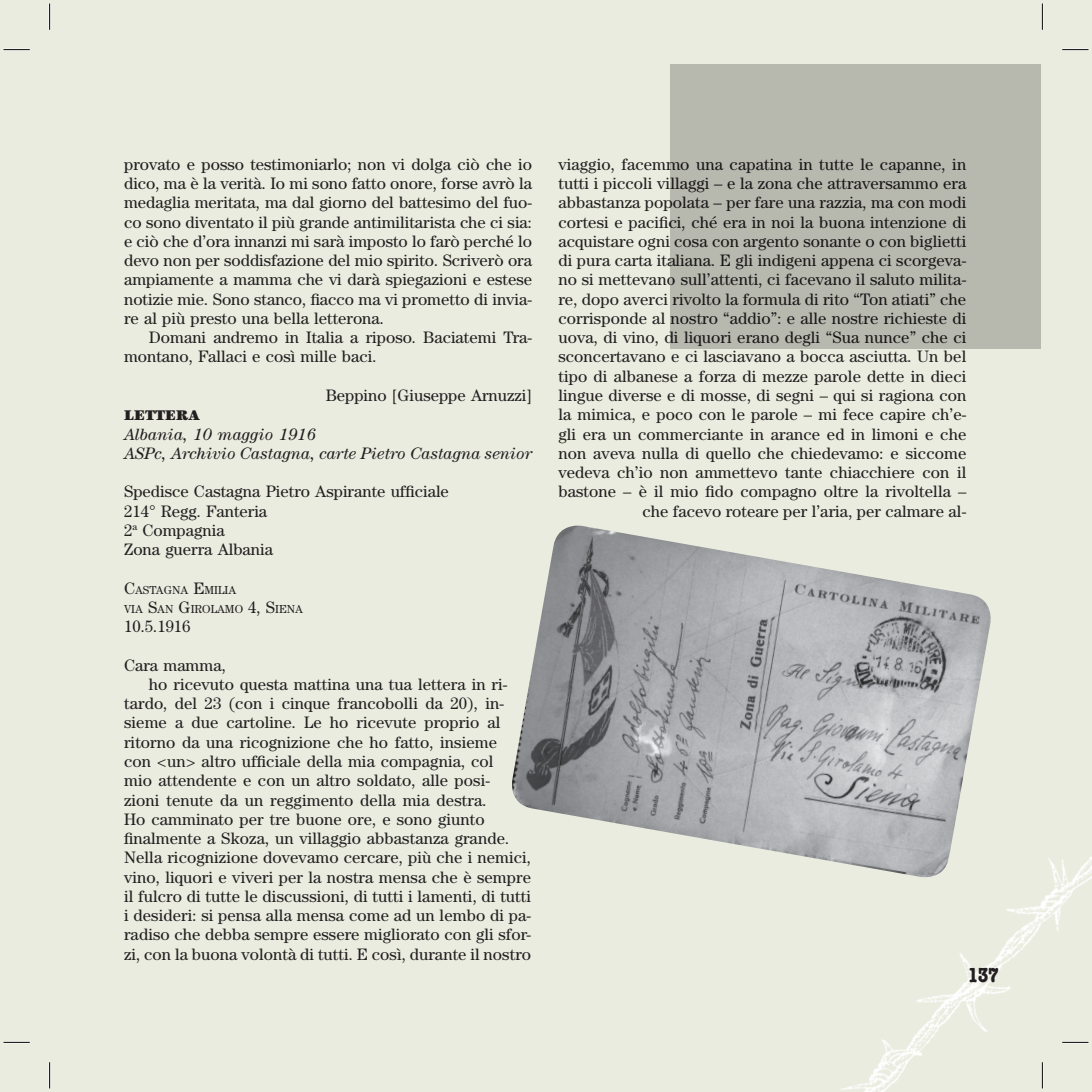
<style>
.page{position:relative;width:1092px;height:1092px;background:#fff}
.page>*{position:absolute;margin:0;border:0;box-sizing:border-box;transform-origin:0 0}
.t1{font:700 condensed 21px "American Typewriter";color:#231f20}
.t2{font:16.62px/19.2px "Century";letter-spacing:.005em;color:#231f20}
.t3{font:italic 16.62px/19.2px "Century";color:#231f20}
.t4{font:16.62px "Century";color:#231f20}
.t5{font:900 14px "Century";color:#231f20}
.t6{font:11.72px/19.2px "Century";color:#231f20}
.s1{font-size:16.62px}
</style>
<div class="page">
<div style="left:0;top:0;width:50px;height:1091px;background:#e9ecdf"></div>
<div style="left:50px;top:0;width:1041px;height:1091px;background:#e9ecdf"></div>
<img style="left:841px;top:857px;width:250px;height:234px">
<div style="left:670px;top:64px;width:370px;height:285px;background:#b7b8ae"></div>
<img style="left:512px;top:525px;width:482px;height:356px">
<hr style="left:4px;top:49px;width:26px;height:2px;background:#fff">
<hr style="left:1062px;top:49px;width:26px;height:2px;background:#fff">
<hr style="left:4px;top:1041px;width:26px;height:2px;background:#fff">
<hr style="left:1062px;top:1041px;width:26px;height:2px;background:#fff">
<hr style="left:49px;top:4px;width:2px;height:26px;background:#fff">
<hr style="left:49px;top:1062px;width:2px;height:26px;background:#fff">
<hr style="left:1041px;top:4px;width:2px;height:26px;background:#fff">
<hr style="left:1041px;top:1062px;width:2px;height:26px;background:#fff">
<svg style="left:4px;top:49px;width:26px;height:1px"></svg>
<svg style="left:1062px;top:49px;width:26px;height:1px"></svg>
<svg style="left:4px;top:1041px;width:26px;height:1px"></svg>
<svg style="left:1062px;top:1041px;width:26px;height:1px"></svg>
<svg style="left:49px;top:4px;width:1px;height:26px"></svg>
<svg style="left:49px;top:1062px;width:1px;height:26px"></svg>
<svg style="left:1041px;top:4px;width:1px;height:26px"></svg>
<svg style="left:1041px;top:1062px;width:1px;height:26px"></svg>
<p class="t2" style="left:124px;top:154px;width:409px;text-align:justify">provato e posso testimoniarlo; non vi dolga ciò che io dico, ma è la verità. Io mi sono fatto onore, forse avrò la medaglia meritata, ma dal giorno del battesimo del fuo&shy;co sono diventato il più grande antimilitarista che ci sia: e ciò che d’ora innanzi mi sarà imposto lo farò perché lo devo non per soddisfazione del mio spirito. Scriverò ora ampiamente a mamma che vi darà spiegazioni e estese notizie mie. Sono stanco, fiacco ma vi prometto di invia&shy;re al più presto una bella letterona.</p>
<p class="t2" style="left:124px;top:327px;width:409px;text-indent:25px">Domani andremo in Italia a riposo. Baciatemi Tra&shy;montano, Fallaci e così mille baci.</p>
<p class="t2" style="left:326px;top:385px;width:208px">Beppino [Giuseppe Arnuzzi]</p>
<p class="t5" style="left:124px;top:407px;width:77px">LETTERA</p>
<p class="t3" style="left:124px;top:424px;width:409px">Albania, 10 maggio 1916<br>ASPc, Archivio Castagna, carte Pietro Castagna senior</p>
<p class="t2" style="left:124px;top:481px;width:326px">Spedisce Castagna Pietro Aspirante ufficiale<br>214° Regg. Fanteria<br>2<sup>a</sup> Compagnia<br>Zona guerra Albania</p>
<p class="t6" style="left:124px;top:579px;width:180px"><span class="s1">C</span>ASTAGNA <span class="s1">E</span>MILIA<br>VIA <span class="s1">S</span>AN <span class="s1">G</span>IROLAMO <span class="s1">4, S</span>IENA</p>
<p class="t4" style="left:124px;top:616px;width:68px">10.5.1916</p>
<p class="t2" style="left:124px;top:655px;width:103px">Cara mamma,</p>
<p class="t2" style="left:149px;top:674px;width:360px">ho ricevuto questa mattina una tua lettera in ri-</p>
<p class="t2" style="left:124px;top:693px;width:381px">tardo, del 23 (con i cinque francobolli da 20), in-</p>
<p class="t2" style="left:124px;top:712px;width:378px">sieme a due cartoline. Le ho ricevute proprio al</p>
<p class="t2" style="left:124px;top:732px;width:374px">ritorno da una ricognizione che ho fatto, insieme</p>
<p class="t2" style="left:124px;top:751px;width:371px">con &lt;un&gt; altro ufficiale della mia compagnia, col</p>
<p class="t2" style="left:124px;top:770px;width:367px">mio attendente e con un altro soldato, alle posi-</p>
<p class="t2" style="left:124px;top:789px;width:364px">zioni tenute da un reggimento della mia destra.</p>
<p class="t2" style="left:124px;top:809px;width:362px">Ho camminato per tre buone ore, e sono giunto</p>
<p class="t2" style="left:124px;top:828px;width:386px">finalmente a Skoza, un villaggio abbastanza grande.</p>
<p class="t2" style="left:124px;top:847px;width:408px">Nella ricognizione dovevamo cercare, più che i nemici,</p>
<p class="t2" style="left:124px;top:866px;width:408px">vino, liquori e viveri per la nostra mensa che è sempre</p>
<p class="t2" style="left:124px;top:886px;width:408px">il fulcro di tutte le discussioni, di tutti i lamenti, di tutti</p>
<p class="t2" style="left:124px;top:905px;width:408px">i desideri: si pensa alla mensa come ad un lembo di pa-</p>
<p class="t2" style="left:124px;top:924px;width:408px">radiso che debba sempre essere migliorato con gli sfor-</p>
<p class="t2" style="left:124px;top:943px;width:408px">zi, con la buona volontà di tutti. E così, durante il nostro</p>
<p class="t2" style="left:558px;top:154px;width:409px;text-align:right">viaggio, facemmo una capatina in tutte le capanne, in tutti i piccoli villaggi – e la zona che attraversammo era abbastanza popolata – per fare una razzia, ma con modi cortesi e pacifici, ché era in noi la buona intenzione di acquistare ogni cosa con argento sonante o con biglietti di pura carta italiana. E gli indigeni appena ci scorgeva&shy;no si mettevano sull’attenti, ci facevano il saluto milita&shy;re, dopo averci rivolto la formula di rito “Ton atiati” che corrisponde al nostro “addio”: e alle nostre richieste di uova, di vino, di liquori erano degli “Sua nunce” che ci sconcertavano e ci lasciavano a bocca asciutta. Un bel tipo di albanese a forza di mezze parole dette in dieci lingue diverse e di mosse, di segni – qui si ragiona con la mimica, e poco con le parole – mi fece capire ch’e&shy;gli era un commerciante in arance ed in limoni e che non aveva nulla di quello che chiedevamo: e siccome vedeva ch’io non ammettevo tante chiacchiere con il bastone – è il mio fido compagno oltre la rivoltella – che facevo roteare per l’aria, per calmare al-</p>
<p class="t1" style="left:967px;top:958px;width:32px">137</p>
</div>
